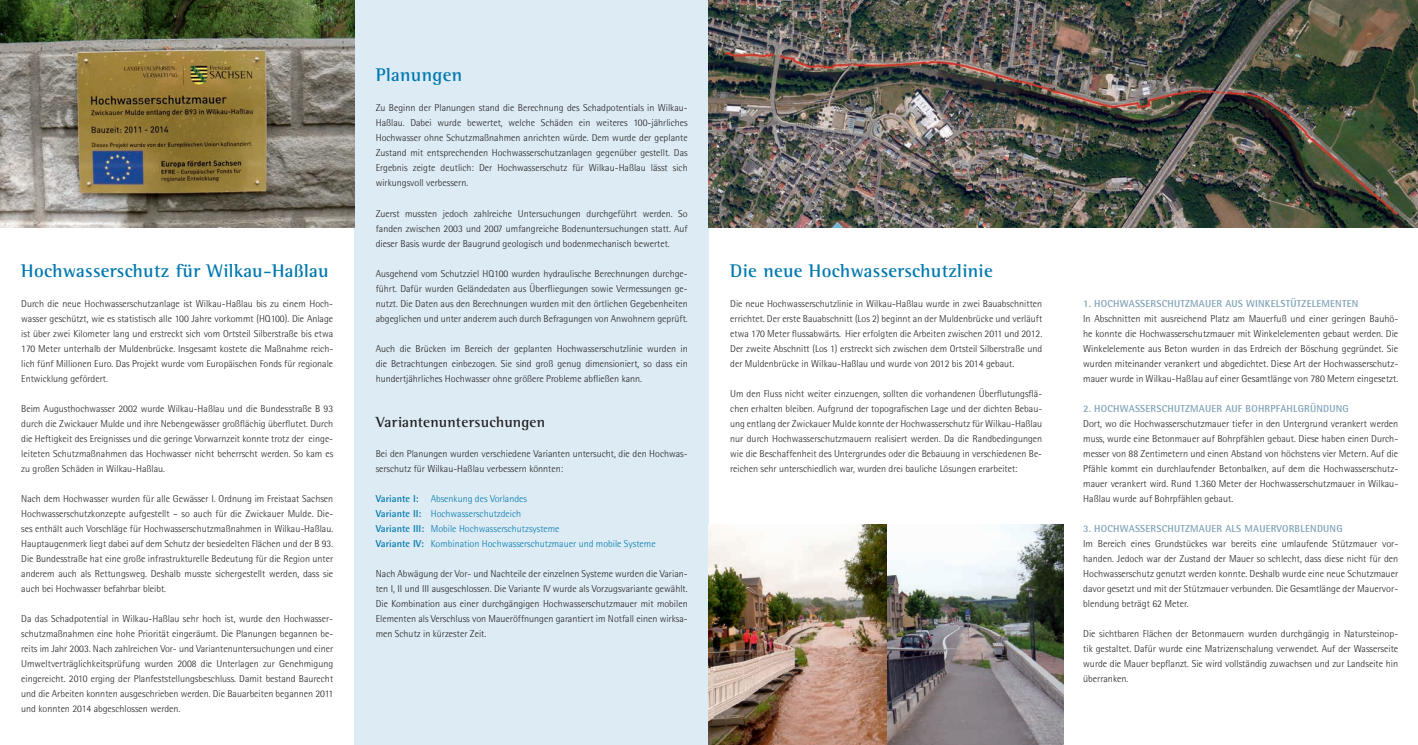
<style>
.page{position:relative;width:1418px;height:745px;background:#fff}
.page>*{position:absolute;margin:0;border:0;box-sizing:border-box;transform-origin:0 0}
.t1{font:700 18.75px "Rotis Semi Serif";letter-spacing:.015em;color:#0078ae}
.t2{font:700 15px "Rotis Semi Serif";letter-spacing:.01em;color:#231f20}
.t3{font:300 10.12px/15px "Rotis Semi Sans";color:#231f20;text-align:justify}
.t4{font:700 10.12px "Rotis Semi Sans";letter-spacing:.02em;color:#7ea1b7}
.t5{font:300 10px/15px "Rotis Semi Sans";color:#231f20;text-align:justify}
.t6{font:300 10px/15px "Rotis Semi Sans";color:#0078ae}
.s1{font-weight:700}
</style>
<div class="page">
<div style="left:354px;top:0;width:355px;height:744px;background:#dcebf4"></div>
<img style="left:709px;top:0;width:708px;height:227px">
<img style="left:0;top:0;width:354px;height:227px">
<img style="left:709px;top:524px;width:354px;height:220px">
<h1 class="t1" style="left:21px;top:259px;width:309px">Hochwasserschutz für Wilkau-Haßlau</h1>
<p class="t5" style="left:21px;top:295px;width:313px">Durch die neue Hochwasserschutzanlage ist Wilkau-Haßlau bis zu einem Hoch&shy;wasser geschützt, wie es statistisch alle 100 Jahre vorkommt (HQ100). Die Anlage ist über zwei Kilometer lang und erstreckt sich vom Ortsteil Silberstraße bis etwa 170 Meter unterhalb der Muldenbrücke. Insgesamt kostete die Maßnahme reich&shy;lich fünf Millionen Euro. Das Projekt wurde vom Europäischen Fonds für regionale Entwicklung gefördert.</p>
<p class="t5" style="left:21px;top:400px;width:313px">Beim Augusthochwasser 2002 wurde Wilkau-Haßlau und die Bundesstraße B 93 durch die Zwickauer Mulde und ihre Nebengewässer großflächig überflutet. Durch die Heftigkeit des Ereignisses und die geringe Vorwarnzeit konnte trotz der einge&shy;leiteten Schutzmaßnahmen das Hochwasser nicht beherrscht werden. So kam es zu großen Schäden in Wilkau-Haßlau.</p>
<p class="t5" style="left:21px;top:490px;width:313px">Nach dem Hochwasser wurden für alle Gewässer I. Ordnung im Freistaat Sachsen Hochwasserschutzkonzepte aufgestellt – so auch für die Zwickauer Mulde. Die&shy;ses enthält auch Vorschläge für Hochwasserschutzmaßnahmen in Wilkau-Haßlau.<br>Hauptaugenmerk liegt dabei auf dem Schutz der besiedelten Flächen und der B 93.<br>Die Bundesstraße hat eine große infrastrukturelle Bedeutung für die Region unter anderem auch als Rettungsweg. Deshalb musste sichergestellt werden, dass sie auch bei Hochwasser befahrbar bleibt.</p>
<p class="t5" style="left:21px;top:610px;width:313px">Da das Schadpotential in Wilkau-Haßlau sehr hoch ist, wurde den Hochwasser&shy;schutzmaßnahmen eine hohe Priorität eingeräumt. Die Planungen begannen be&shy;reits im Jahr 2003. Nach zahlreichen Vor- und Variantenuntersuchungen und einer Umweltverträglichkeitsprüfung wurden 2008 die Unterlagen zur Genehmigung eingereicht. 2010 erging der Planfeststellungsbeschluss. Damit bestand Baurecht und die Arbeiten konnten ausgeschrieben werden. Die Bauarbeiten begannen 2011 und konnten 2014 abgeschlossen werden.</p>
<h1 class="t1" style="left:376px;top:64px;width:88px">Planungen</h1>
<p class="t5" style="left:376px;top:100px;width:313px">Zu Beginn der Planungen stand die Berechnung des Schadpotentials in Wilkau-Haßlau. Dabei wurde bewertet, welche Schäden ein weiteres 100-jährliches Hochwasser ohne Schutzmaßnahmen anrichten würde. Dem wurde der geplante Zustand mit entsprechenden Hochwasserschutzanlagen gegenüber gestellt. Das Ergebnis zeigte deutlich: Der Hochwasserschutz für Wilkau-Haßlau lässt sich wirkungsvoll verbessern.</p>
<p class="t5" style="left:376px;top:205px;width:313px">Zuerst mussten jedoch zahlreiche Untersuchungen durchgeführt werden. So fanden zwischen 2003 und 2007 umfangreiche Bodenuntersuchungen statt. Auf dieser Basis wurde der Baugrund geologisch und bodenmechanisch bewertet.</p>
<p class="t5" style="left:376px;top:265px;width:313px">Ausgehend vom Schutzziel HQ100 wurden hydraulische Berechnungen durchge&shy;führt. Dafür wurden Geländedaten aus Überfliegungen sowie Vermessungen ge&shy;nutzt. Die Daten aus den Berechnungen wurden mit den örtlichen Gegebenheiten abgeglichen und unter anderem auch durch Befragungen von Anwohnern geprüft.</p>
<p class="t5" style="left:376px;top:340px;width:313px">Auch die Brücken im Bereich der geplanten Hochwasserschutzlinie wurden in die Betrachtungen einbezogen. Sie sind groß genug dimensioniert, so dass ein hundertjährliches Hochwasser ohne größere Probleme abfließen kann.</p>
<h2 class="t2" style="left:376px;top:412px;width:171px">Variantenuntersuchungen</h2>
<p class="t5" style="left:376px;top:445px;width:313px">Bei den Planungen wurden verschiedene Varianten untersucht, die den Hochwas&shy;serschutz für Wilkau-Haßlau verbessern könnten:</p>
<p class="t6" style="left:376px;top:490px;width:281px"><span class="s1">Variante I:</span> Absenkung des Vorlandes<br><span class="s1">Variante II:</span> Hochwasserschutzdeich<br><span class="s1">Variante III:</span> Mobile Hochwasserschutzsysteme<br><span class="s1">Variante IV:</span> Kombination Hochwasserschutzmauer und mobile Systeme</p>
<p class="t5" style="left:376px;top:565px;width:313px">Nach Abwägung der Vor- und Nachteile der einzelnen Systeme wurden die Varian&shy;ten I, II und III ausgeschlossen. Die Variante IV wurde als Vorzugsvariante gewählt.<br>Die Kombination aus einer durchgängigen Hochwasserschutzmauer mit mobilen Elementen als Verschluss von Maueröffnungen garantiert im Notfall einen wirksa&shy;men Schutz in kürzester Zeit.</p>
<h1 class="t1" style="left:730px;top:259px;width:264px">Die neue Hochwasserschutzlinie</h1>
<p class="t5" style="left:730px;top:295px;width:313px">Die neue Hochwasserschutzlinie in Wilkau-Haßlau wurde in zwei Bauabschnitten errichtet. Der erste Bauabschnitt (Los 2) beginnt an der Muldenbrücke und verläuft etwa 170 Meter flussabwärts. Hier erfolgten die Arbeiten zwischen 2011 und 2012.<br>Der zweite Abschnitt (Los 1) erstreckt sich zwischen dem Ortsteil Silberstraße und der Muldenbrücke in Wilkau-Haßlau und wurde von 2012 bis 2014 gebaut.</p>
<p class="t5" style="left:730px;top:385px;width:313px">Um den Fluss nicht weiter einzuengen, sollten die vorhandenen Überflutungsflä&shy;chen erhalten bleiben. Aufgrund der topografischen Lage und der dichten Bebau&shy;ung entlang der Zwickauer Mulde konnte der Hochwasserschutz für Wilkau-Haßlau nur durch Hochwasserschutzmauern realisiert werden. Da die Randbedingungen wie die Beschaffenheit des Untergrundes oder die Bebauung in verschiedenen Be&shy;reichen sehr unterschiedlich war, wurden drei bauliche Lösungen erarbeitet:</p>
<p class="t4" style="left:1083px;top:297px;width:277px">1. HOCHWASSERSCHUTZMAUER AUS WINKELSTÜTZELEMENTEN</p>
<p class="t3" style="left:1083px;top:310px;width:316px">In Abschnitten mit ausreichend Platz am Mauerfuß und einer geringen Bauhö&shy;he konnte die Hochwasserschutzmauer mit Winkelelementen gebaut werden. Die Winkelelemente aus Beton wurden in das Erdreich der Böschung gegründet. Sie wurden miteinander verankert und abgedichtet. Diese Art der Hochwasserschutz&shy;mauer wurde in Wilkau-Haßlau auf einer Gesamtlänge von 780 Metern eingesetzt.</p>
<p class="t4" style="left:1083px;top:402px;width:267px">2. HOCHWASSERSCHUTZMAUER AUF BOHRPFAHLGRÜNDUNG</p>
<p class="t3" style="left:1083px;top:415px;width:316px">Dort, wo die Hochwasserschutzmauer tiefer in den Untergrund verankert werden muss, wurde eine Betonmauer auf Bohrpfählen gebaut. Diese haben einen Durch&shy;messer von 88 Zentimetern und einen Abstand von höchstens vier Metern. Auf die Pfähle kommt ein durchlaufender Betonbalken, auf dem die Hochwasserschutz&shy;mauer verankert wird. Rund 1.360 Meter der Hochwasserschutzmauer in Wilkau-Haßlau wurde auf Bohrpfählen gebaut.</p>
<p class="t4" style="left:1083px;top:522px;width:261px">3. HOCHWASSERSCHUTZMAUER ALS MAUERVORBLENDUNG</p>
<p class="t3" style="left:1083px;top:535px;width:316px">Im Bereich eines Grundstückes war bereits eine umlaufende Stützmauer vor&shy;handen. Jedoch war der Zustand der Mauer so schlecht, dass diese nicht für den Hochwasserschutz genutzt werden konnte. Deshalb wurde eine neue Schutzmauer davor gesetzt und mit der Stützmauer verbunden. Die Gesamtlänge der Mauervor&shy;blendung beträgt 62 Meter.</p>
<p class="t3" style="left:1083px;top:625px;width:316px">Die sichtbaren Flächen der Betonmauern wurden durchgängig in Natursteinop&shy;tik gestaltet. Dafür wurde eine Matrizenschalung verwendet. Auf der Wasserseite wurde die Mauer bepflanzt. Sie wird vollständig zuwachsen und zur Landseite hin überranken.</p>
</div>
